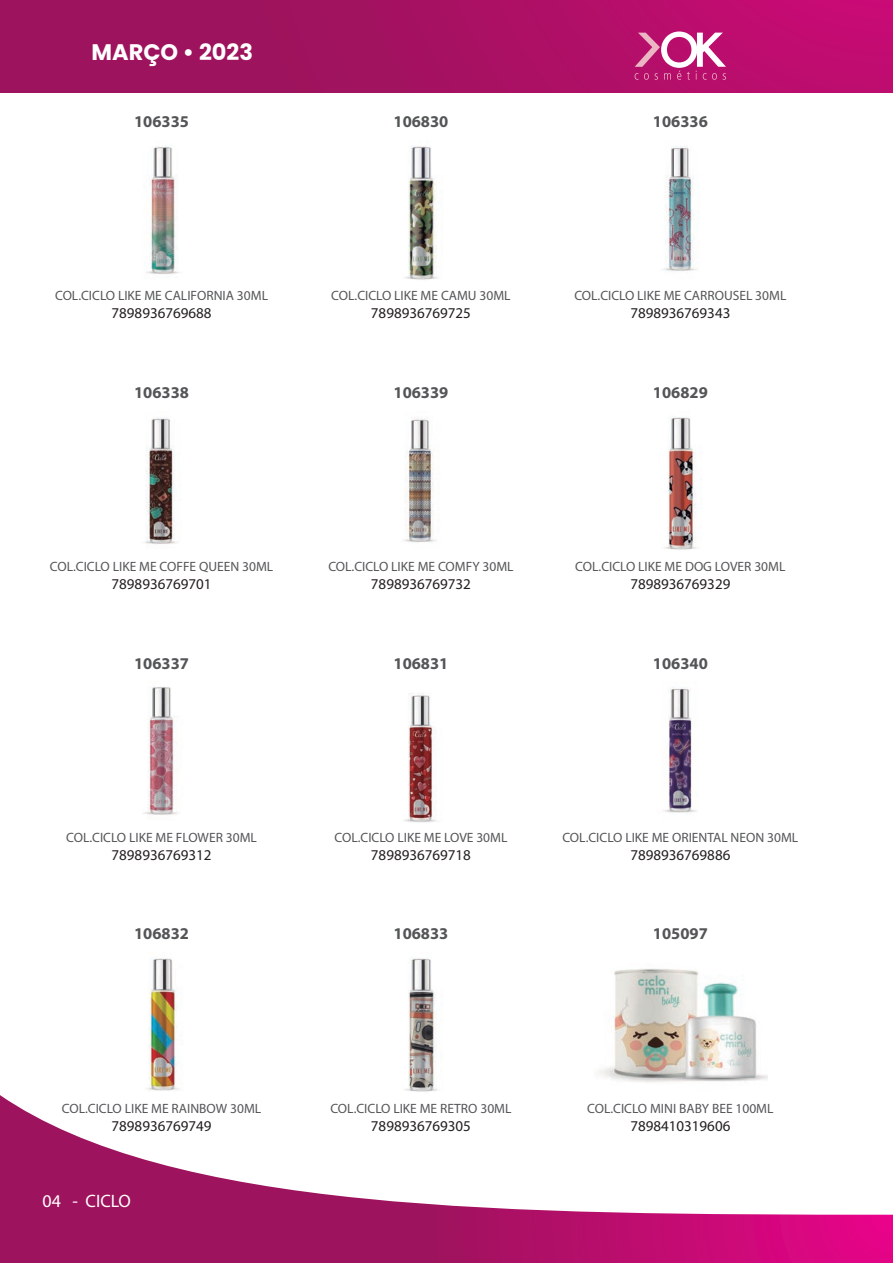
<style>
.page{position:relative;width:893px;height:1263px;background:#fff}
.page>*{position:absolute;margin:0;border:0;box-sizing:border-box;transform-origin:0 0}
.t1{font:700 22.5px "Poppins";color:#fff}
.t2{font:18px "Myriad Pro";color:#fff}
.t3{font:700 16.5px "Myriad Pro";color:#545557}
.t4{font:15px "Myriad Pro";color:#231f20}
.t5{font:13.5px "Myriad Pro";color:#545557}
</style>
<div class="page">
<div style="left:0;top:0;width:893px;height:92px;background:linear-gradient(to right,#951558,#c20c71)"></div>
<svg style="left:0;top:1095px;width:893px;height:168px"></svg>
<svg style="left:635px;top:32px;width:91px;height:48px"></svg>
<img style="left:145px;top:146px;width:35px;height:128px">
<img style="left:405px;top:146px;width:32px;height:134px">
<img style="left:663px;top:146px;width:34px;height:125px">
<img style="left:144px;top:417px;width:34px;height:127px">
<img style="left:404px;top:417px;width:33px;height:126px">
<img style="left:664px;top:417px;width:38px;height:133px">
<img style="left:143px;top:687px;width:34px;height:128px">
<img style="left:404px;top:693px;width:32px;height:129px">
<img style="left:663px;top:687px;width:34px;height:127px">
<img style="left:147px;top:958px;width:33px;height:133px">
<img style="left:405px;top:958px;width:32px;height:134px">
<img style="left:599px;top:968px;width:168px;height:114px">
<h1 class="t1" style="left:91px;top:39px;width:163px">MARÇO • 2023</h1>
<p class="t3" style="left:134px;top:111px;width:56px">106335</p>
<p class="t3" style="left:393px;top:111px;width:56px">106830</p>
<p class="t3" style="left:653px;top:111px;width:56px">106336</p>
<p class="t5" style="left:55px;top:287px;width:214px">COL.CICLO LIKE ME CALIFORNIA 30ML</p>
<p class="t4" style="left:112px;top:304px;width:102px">7898936769688</p>
<p class="t3" style="left:134px;top:382px;width:56px">106338</p>
<p class="t5" style="left:331px;top:287px;width:181px">COL.CICLO LIKE ME CAMU 30ML</p>
<p class="t4" style="left:371px;top:304px;width:102px">7898936769725</p>
<p class="t3" style="left:393px;top:382px;width:56px">106339</p>
<p class="t5" style="left:574px;top:287px;width:214px">COL.CICLO LIKE ME CARROUSEL 30ML</p>
<p class="t4" style="left:630px;top:304px;width:102px">7898936769343</p>
<p class="t3" style="left:653px;top:382px;width:56px">106829</p>
<p class="t5" style="left:50px;top:558px;width:225px">COL.CICLO LIKE ME COFFE QUEEN 30ML</p>
<p class="t4" style="left:112px;top:575px;width:102px">7898936769701</p>
<p class="t3" style="left:134px;top:652px;width:56px">106337</p>
<p class="t5" style="left:328px;top:558px;width:187px">COL.CICLO LIKE ME COMFY 30ML</p>
<p class="t4" style="left:371px;top:575px;width:102px">7898936769732</p>
<p class="t3" style="left:393px;top:652px;width:56px">106831</p>
<p class="t5" style="left:575px;top:558px;width:212px">COL.CICLO LIKE ME DOG LOVER 30ML</p>
<p class="t4" style="left:630px;top:575px;width:102px">7898936769329</p>
<p class="t3" style="left:653px;top:652px;width:56px">106340</p>
<p class="t5" style="left:66px;top:829px;width:192px">COL.CICLO LIKE ME FLOWER 30ML</p>
<p class="t4" style="left:112px;top:845px;width:102px">7898936769312</p>
<p class="t5" style="left:334px;top:829px;width:174px">COL.CICLO LIKE ME LOVE 30ML</p>
<p class="t4" style="left:371px;top:845px;width:102px">7898936769718</p>
<p class="t5" style="left:562px;top:829px;width:237px">COL.CICLO LIKE ME ORIENTAL NEON 30ML</p>
<p class="t4" style="left:630px;top:845px;width:102px">7898936769886</p>
<p class="t3" style="left:134px;top:923px;width:56px">106832</p>
<p class="t3" style="left:393px;top:923px;width:56px">106833</p>
<p class="t3" style="left:653px;top:923px;width:56px">105097</p>
<p class="t5" style="left:62px;top:1100px;width:201px">COL.CICLO LIKE ME RAINBOW 30ML</p>
<p class="t4" style="left:112px;top:1116px;width:102px">7898936769749</p>
<p class="t5" style="left:330px;top:1100px;width:183px">COL.CICLO LIKE ME RETRO 30ML</p>
<p class="t4" style="left:371px;top:1116px;width:102px">7898936769305</p>
<p class="t5" style="left:587px;top:1100px;width:188px">COL.CICLO MINI BABY BEE 100ML</p>
<p class="t4" style="left:630px;top:1116px;width:102px">7898410319606</p>
<h2 class="t2" style="left:43px;top:1190px;width:90px">04 - CICLO</h2>
</div>
